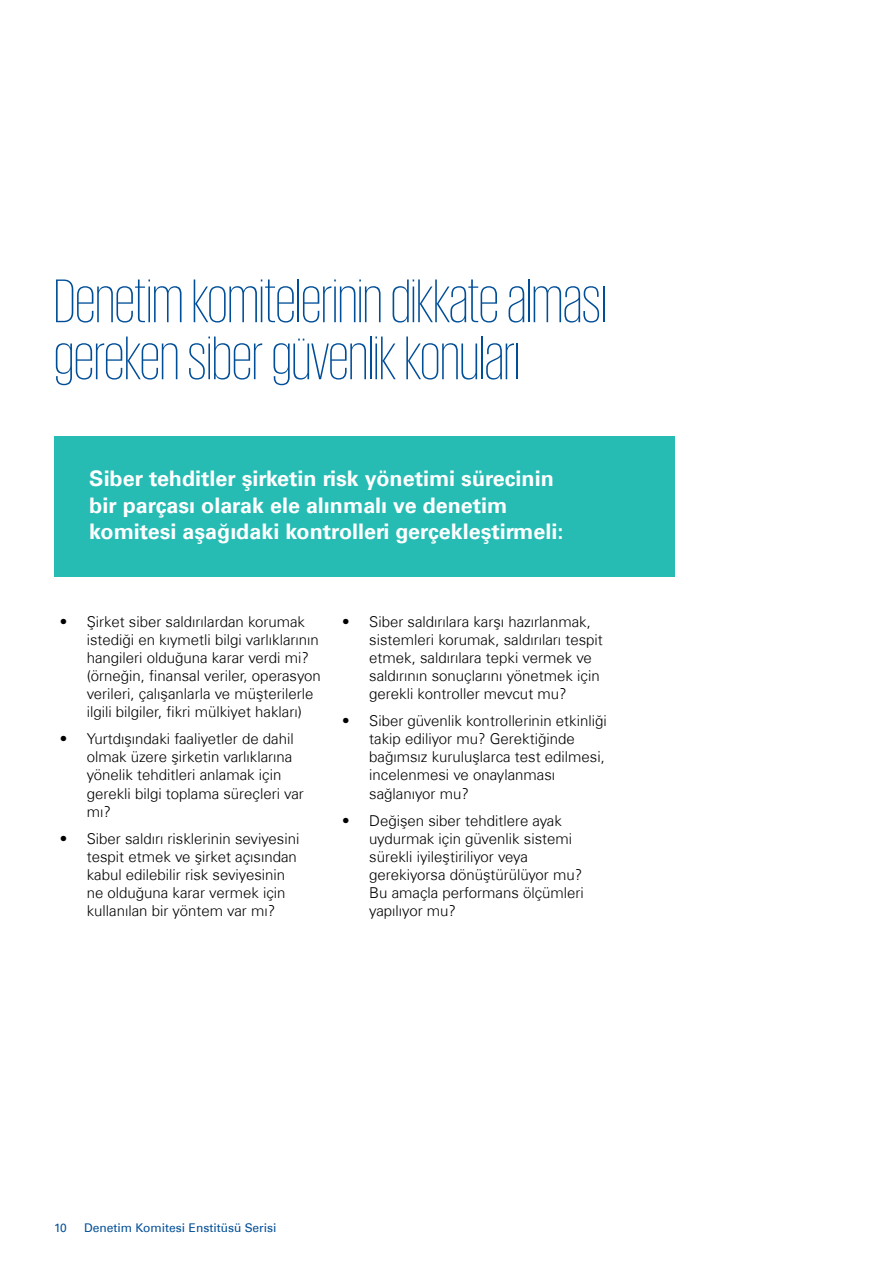
<style>
.page{position:relative;width:893px;height:1263px;background:#fff}
.page>*{position:absolute;margin:0;border:0;box-sizing:border-box;transform-origin:0 0}
.t1{font:200 63px/57px "KPMG";color:#004e98}
.t2{font:700 21.45px/26.4px "Universfor KPMG";color:#fff}
.t3{font:300 15px/18px "Universfor KPMG";color:#000}
.t4{font:12px "Universfor KPMG";color:#004e98}
</style>
<div class="page">
<div style="left:54px;top:436px;width:620px;height:140px;background:#26bcb4"></div>
<h1 class="t1" style="left:54px;top:271px;width:554px">Denetim komitelerinin dikkate alması gereken siber güvenlik konuları</h1>
<h2 class="t2" style="left:89px;top:465px;width:476px">Siber tehditler şirketin risk yönetimi sürecinin bir parçası olarak ele alınmalı ve denetim komitesi aşağıdaki kontrolleri gerçekleştirmeli:</h2>
<p class="t3" style="left:87px;top:613px;width:236px;text-indent:-27px">• Şirket siber saldırılardan korumak istediği en kıymetli bilgi varlıklarının hangileri olduğuna karar verdi mi? (örneğin, finansal veriler, operasyon verileri, çalışanlarla ve müşterilerle ilgili bilgiler, fikri mülkiyet hakları)</p>
<p class="t3" style="left:87px;top:730px;width:219px;text-indent:-27px">• Yurtdışındaki faaliyetler de dahil olmak üzere şirketin varlıklarına yönelik tehditleri anlamak için gerekli bilgi toplama süreçleri var mı?</p>
<p class="t3" style="left:87px;top:829px;width:214px;text-indent:-27px">• Siber saldırı risklerinin seviyesini tespit etmek ve şirket açısından kabul edilebilir risk seviyesinin ne olduğuna karar vermek için kullanılan bir yöntem var mı?</p>
<p class="t3" style="left:369px;top:613px;width:235px;text-indent:-27px">• Siber saldırılara karşı hazırlanmak, sistemleri korumak, saldırıları tespit etmek, saldırılara tepki vermek ve saldırının sonuçlarını yönetmek için gerekli kontroller mevcut mu?</p>
<p class="t3" style="left:369px;top:712px;width:239px;text-indent:-27px">• Siber güvenlik kontrollerinin etkinliği takip ediliyor mu? Gerektiğinde bağımsız kuruluşlarca test edilmesi, incelenmesi ve onaylanması sağlanıyor mu?</p>
<p class="t3" style="left:369px;top:811px;width:216px;text-indent:-27px">• Değişen siber tehditlere ayak uydurmak için güvenlik sistemi sürekli iyileştiriliyor veya gerekiyorsa dönüştürülüyor mu?<br>Bu amaçla performans ölçümleri yapılıyor mu?</p>
<p class="t4" style="left:54px;top:1220px;width:14px">10</p>
<p class="t4" style="left:84px;top:1220px;width:194px">Denetim Komitesi Enstitüsü Serisi</p>
</div>
